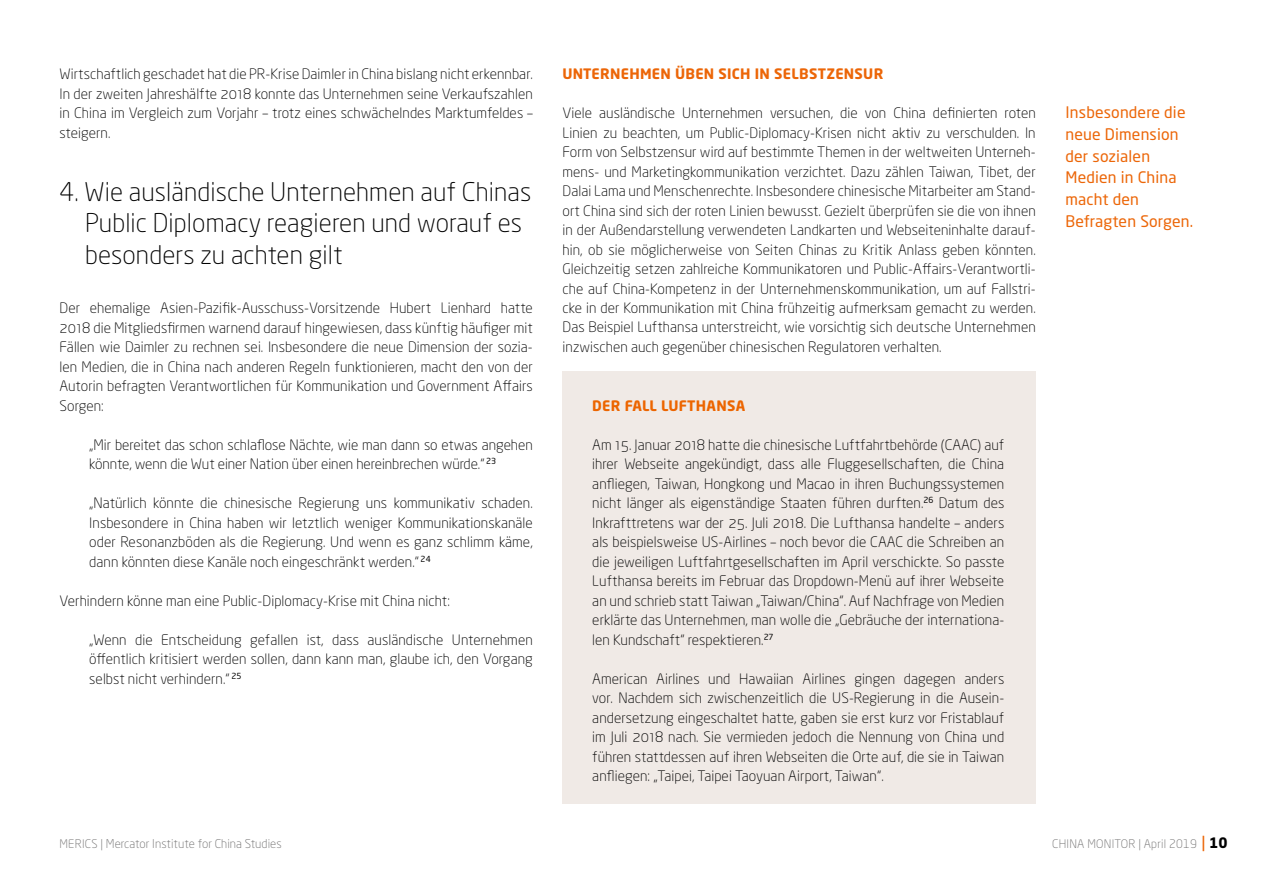
<style>
.page{position:relative;width:1263px;height:893px;background:#fff}
.page>*{position:absolute;margin:0;border:0;box-sizing:border-box;transform-origin:0 0}
.t1{font:300 25.5px/31.5px "Neo Sans Pro";letter-spacing:.005em;color:#000}
.t2{font:15.75px/21.8px "Neo Sans Pro";letter-spacing:.01em;color:#ec6608}
.t3{font:300 14.25px/19.5px "Neo Sans Pro";letter-spacing:.005em;color:#000;text-align:justify}
.t4{font:700 14.25px "Neo Sans Pro";letter-spacing:.02em;color:#ec6608}
.t5{font:700 14.25px "Neo Sans Pro";letter-spacing:.02em;color:#ec6500}
.t6{font:300 12px "Neo Sans Pro";letter-spacing:.005em;color:#706f6f}
.t7{font:300 11.7px "Neo Sans Pro";letter-spacing:.02em;color:#706f6f}
.s1{font-size:11.7px}
.s2{font-size:12px}
.s3{font-weight:400;font-size:16.5px;color:#ec6608}
.s4{font-weight:700;font-size:14.25px;color:#000}
</style>
<div class="page">
<div style="left:562px;top:371px;width:474px;height:433px;background:#f0eae6"></div>
<p class="t3" style="left:60px;top:64px;width:475px">Wirtschaftlich geschadet hat die PR-Krise Daimler in China bislang nicht erkennbar.<br>In der zweiten Jahreshälfte 2018 konnte das Unternehmen seine Verkaufszahlen in China im Vergleich zum Vorjahr – trotz eines schwächelndes Marktumfeldes – steigern.</p>
<h1 class="t1" style="left:85px;top:175px;width:448px;text-indent:-26px">4. Wie ausländische Unternehmen auf Chinas<br>Public Diplomacy reagieren und worauf es besonders zu achten gilt</h1>
<p class="t3" style="left:60px;top:298px;width:475px">Der ehemalige Asien-Pazifik-Ausschuss-Vorsitzende Hubert Lienhard hatte 2018 die Mitgliedsfirmen warnend darauf hingewiesen, dass künftig häufiger mit Fällen wie Daimler zu rechnen sei. Insbesondere die neue Dimension der sozia&shy;len Medien, die in China nach anderen Regeln funktionieren, macht den von der Autorin befragten Verantwortlichen für Kommunikation und Government Affairs Sorgen:</p>
<p class="t3" style="left:89px;top:434px;width:445px">„Mir bereitet das schon schlaflose Nächte, wie man dann so etwas angehen könnte, wenn die Wut einer Nation über einen hereinbrechen würde.“ <sup>23</sup></p>
<p class="t3" style="left:89px;top:493px;width:445px">„Natürlich könnte die chinesische Regierung uns kommunikativ schaden.<br>Insbesondere in China haben wir letztlich weniger Kommunikationskanäle oder Resonanzböden als die Regierung. Und wenn es ganz schlimm käme, dann könnten diese Kanäle noch eingeschränkt werden.“ <sup>24</sup></p>
<p class="t3" style="left:60px;top:590px;width:392px">Verhindern könne man eine Public-Diplomacy-Krise mit China nicht:</p>
<p class="t3" style="left:89px;top:629px;width:445px">„Wenn die Entscheidung gefallen ist, dass ausländische Unternehmen öffentlich kritisiert werden sollen, dann kann man, glaube ich, den Vorgang selbst nicht verhindern.“ <sup>25</sup></p>
<p class="t4" style="left:562px;top:65px;width:322px">UNTERNEHMEN ÜBEN SICH IN SELBSTZENSUR</p>
<p class="t3" style="left:562px;top:103px;width:475px">Viele ausländische Unternehmen versuchen, die von China definierten roten Linien zu beachten, um Public-Diplomacy-Krisen nicht aktiv zu verschulden. In Form von Selbstzensur wird auf bestimmte Themen in der weltweiten Unterneh&shy;mens- und Marketingkommunikation verzichtet. Dazu zählen Taiwan, Tibet, der Dalai Lama und Menschenrechte. Insbesondere chinesische Mitarbeiter am Stand&shy;ort China sind sich der roten Linien bewusst. Gezielt überprüfen sie die von ihnen in der Außendarstellung verwendeten Landkarten und Webseiteninhalte darauf&shy;hin, ob sie möglicherweise von Seiten Chinas zu Kritik Anlass geben könnten.<br>Gleichzeitig setzen zahlreiche Kommunikatoren und Public-Affairs-Verantwortli&shy;che auf China-Kompetenz in der Unternehmenskommunikation, um auf Fallstri&shy;cke in der Kommunikation mit China frühzeitig aufmerksam gemacht zu werden.<br>Das Beispiel Lufthansa unterstreicht, wie vorsichtig sich deutsche Unternehmen inzwischen auch gegenüber chinesischen Regulatoren verhalten.</p>
<p class="t5" style="left:592px;top:396px;width:154px">DER FALL LUFTHANSA</p>
<p class="t3" style="left:592px;top:434px;width:413px">Am 15. Januar 2018 hatte die chinesische Luftfahrtbehörde (CAAC) auf ihrer Webseite angekündigt, dass alle Fluggesellschaften, die China anfliegen, Taiwan, Hongkong und Macao in ihren Buchungssystemen nicht länger als eigenständige Staaten führen durften.<sup>26</sup> Datum des Inkrafttretens war der 25. Juli 2018. Die Lufthansa handelte – anders als beispielsweise US-Airlines – noch bevor die CAAC die Schreiben an die jeweiligen Luftfahrtgesellschaften im April verschickte. So passte Lufthansa bereits im Februar das Dropdown-Menü auf ihrer Webseite an und schrieb statt Taiwan „Taiwan/China“. Auf Nachfrage von Medien erklärte das Unternehmen, man wolle die „Gebräuche der internationa&shy;len Kundschaft“ respektieren.<sup>27</sup></p>
<p class="t3" style="left:592px;top:668px;width:413px">American Airlines und Hawaiian Airlines gingen dagegen anders vor. Nachdem sich zwischenzeitlich die US-Regierung in die Ausein&shy;andersetzung eingeschaltet hatte, gaben sie erst kurz vor Fristablauf im Juli 2018 nach. Sie vermieden jedoch die Nennung von China und führen stattdessen auf ihren Webseiten die Orte auf, die sie in Taiwan anfliegen: „Taipei, Taipei Taoyuan Airport, Taiwan“.</p>
<p class="t2" style="left:1065px;top:101px;width:129px">Insbesondere die neue Dimension der sozialen<br>Medien in China macht den<br>Befragten Sorgen.</p>
<p class="t6" style="left:60px;top:837px;width:224px"><span class="s1">MERICS</span> | Mercator Institute for China Studies</p>
<p class="t7" style="left:1052px;top:837px;width:177px">CHINA MONITOR <span class="s2">|</span> April 2019 <span class="s3">|</span> <span class="s4">10</span></p>
</div>
